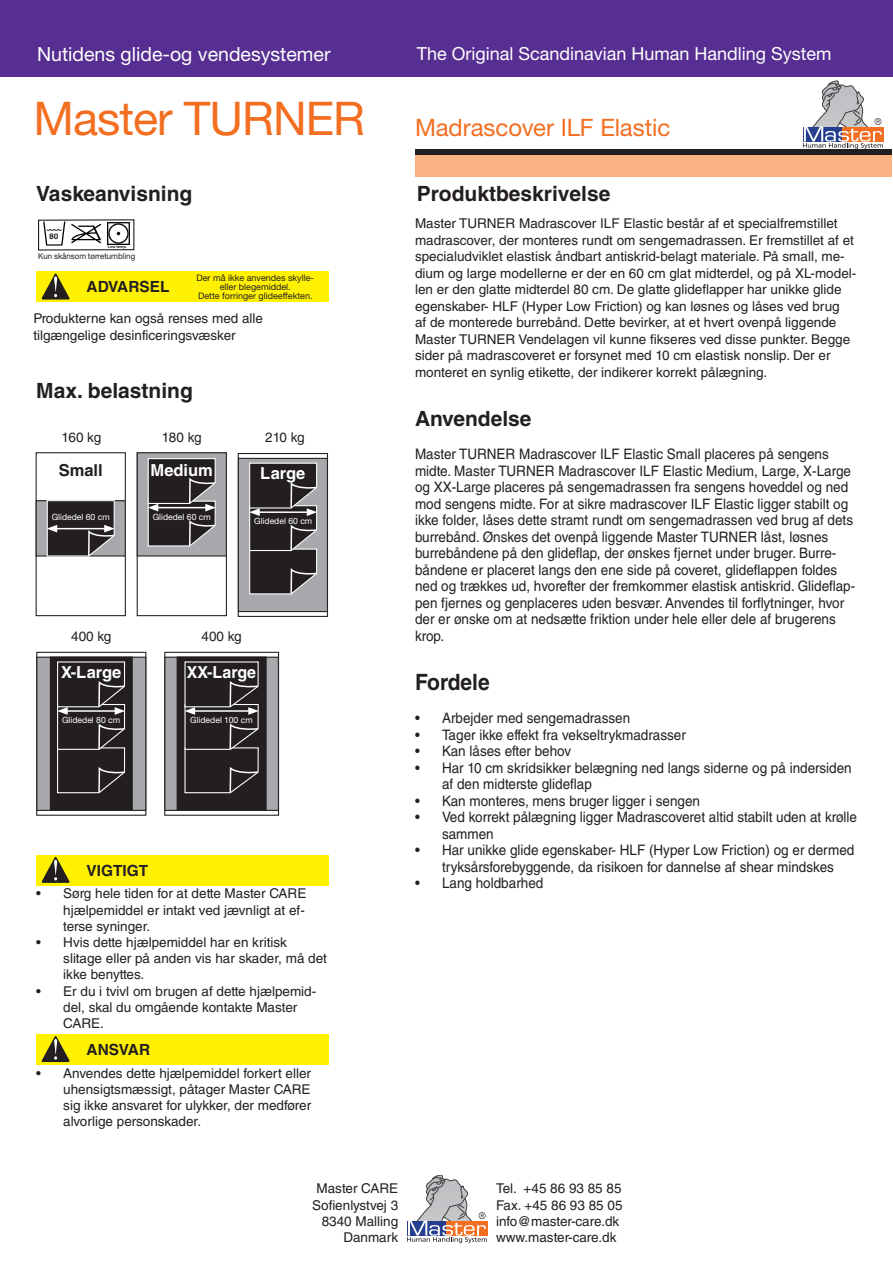
<style>
.page{position:relative;width:893px;height:1263px;background:#fff}
.page>*{position:absolute;margin:0;border:0;box-sizing:border-box;transform-origin:0 0}
.Overskrift_31_pt{font:46.5px "Helvetica Neue LT Std";letter-spacing:-.02em;color:#f36e21}
.Underoverskrift{font:24px "Helvetica Neue LT Std";letter-spacing:-.005em;color:#f36e21}
.Brødtekst{font:700 22.5px "Helvetica LT Std";color:#231f20;scale:.93 1}
.Mellemrubrik{font:700 21px "Helvetica LT Std";color:#231f20}
.t1{font:19.5px "Helvetica Neue LT Std";color:#fff}
.t2{font:18px "Helvetica Neue LT Std";color:#fff}
.t3{font:700 16.5px "Helvetica LT Std";color:#fff}
.t4{font:700 16.5px "Helvetica LT Std";color:#231f20}
.t5{font:700 15.45px "Helvetica LT Std";color:#231f20}
.Brødtekst-2{font:14.4px/16.5px "Helvetica LT Std";color:#231f20;scale:.93 1}
.Mellemrubrik-2{font:13.5px/16.2px "Helvetica LT Std";color:#231f20}
.Tabeltekst{font:9px "Helvetica Neue LT Std";color:#231f20}
.t6{font:8.55px "Helvetica Neue LT Std";color:#fff}
.Tabeltekst-2{font:8.25px "Helvetica Neue LT Std";color:#231f20;scale:.96 1}
.Mellemrubrik-3{font:700 8.25px "Helvetica LT Std";color:#231f20}
.Mellemrubrik-4{font:700 3.9px "Helvetica LT Std";color:#231f20}
</style>
<div class="page">
<div style="left:416px;top:154px;width:476px;height:23px;background:#f9b281"></div>
<div style="left:0;top:0;width:893px;height:77px;background:#572e91"></div>
<div style="left:416px;top:149px;width:476px;height:5px;background:#231f20"></div>
<svg style="left:803px;top:81px;width:80px;height:68px"></svg>
<svg style="left:407px;top:1175px;width:80px;height:68px"></svg>
<div style="left:36px;top:1034px;width:293px;height:31px;background:#fff101"></div>
<svg style="left:41px;top:1036px;width:29px;height:26px"></svg>
<div style="left:36px;top:855px;width:293px;height:31px;background:#fff101"></div>
<svg style="left:41px;top:856px;width:29px;height:27px"></svg>
<div style="left:36px;top:271px;width:293px;height:31px;background:#fff101"></div>
<svg style="left:41px;top:273px;width:29px;height:26px"></svg>
<div style="left:38px;top:219px;width:96px;height:32px;border:1px solid #231f20"></div>
<svg style="left:43px;top:222px;width:22px;height:24px"></svg>
<svg style="left:71px;top:224px;width:30px;height:19px"></svg>
<svg style="left:107px;top:222px;width:23px;height:23px"></svg>
<div style="left:48px;top:233px;width:12px;height:10px;background:#fff"></div>
<div style="left:36px;top:452px;width:90px;height:164px;border:1px solid #231f20"></div>
<div style="left:36px;top:501px;width:89px;height:55px;background:#a8a9ad"></div>
<div style="left:36px;top:500px;width:90px;height:56px;border:1px solid #231f20"></div>
<svg style="left:46px;top:500px;width:70px;height:57px;background:#494647"></svg>
<div style="left:137px;top:452px;width:90px;height:164px;border:1px solid #231f20"></div>
<div style="left:137px;top:453px;width:89px;height:103px;background:#a8a9ad"></div>
<div style="left:137px;top:452px;width:90px;height:104px;border:1px solid #231f20"></div>
<svg style="left:147px;top:458px;width:69px;height:89px;background:#484546"></svg>
<div style="left:238px;top:453px;width:90px;height:164px;border:1px solid #231f20"></div>
<div style="left:238px;top:458px;width:89px;height:153px;background:#a8a9ad"></div>
<div style="left:238px;top:458px;width:90px;height:154px;border:1px solid #231f20"></div>
<svg style="left:249px;top:462px;width:69px;height:133px;background:#464344"></svg>
<div style="left:36px;top:652px;width:110px;height:164px;border:1px solid #231f20"></div>
<div style="left:37px;top:657px;width:109px;height:153px;background:#a8a9ad"></div>
<div style="left:36px;top:657px;width:110px;height:154px;border:1px solid #231f20"></div>
<div style="left:50px;top:657px;width:82px;height:152px;background:#231f20"></div>
<div style="left:50px;top:656px;width:83px;height:154px;border:1px solid #231f20"></div>
<svg style="left:57px;top:661px;width:69px;height:133px"></svg>
<div style="left:164px;top:652px;width:115px;height:164px;border:1px solid #231f20"></div>
<div style="left:165px;top:657px;width:113px;height:153px;background:#a8a9ad"></div>
<div style="left:164px;top:657px;width:115px;height:154px;border:1px solid #231f20"></div>
<div style="left:177px;top:657px;width:89px;height:152px;background:#231f20"></div>
<div style="left:177px;top:656px;width:90px;height:154px;border:1px solid #231f20"></div>
<svg style="left:184px;top:661px;width:75px;height:133px"></svg>
<h3 class="t1" style="left:37px;top:42px;width:295px">Nutidens glide-og vendesystemer</h3>
<h3 class="t2" style="left:417px;top:42px;width:416px">The Original Scandinavian Human Handling System</h3>
<p class="Overskrift_31_pt" style="left:33px;top:91px;width:333px">Master TURNER</p>
<h3 class="Mellemrubrik" style="left:36px;top:181px;width:158px">Vaskeanvisning</h3>
<p class="Mellemrubrik-3" style="left:49px;top:231px;width:11px">80</p>
<p class="Tabeltekst-2" style="left:38px;top:251px;width:103px">Kun skånsom tørretumbling</p>
<p class="Mellemrubrik-4" style="left:108px;top:244px;width:21px">Low temp.</p>
<p class="t5" style="left:87px;top:277px;width:84px">ADVARSEL</p>
<p class="Tabeltekst" style="left:196px;top:272px;width:119px">Der må ikke anvendes skylle-</p>
<p class="Tabeltekst" style="left:220px;top:281px;width:73px">eller blegemiddel.</p>
<p class="Tabeltekst" style="left:198px;top:290px;width:116px">Dette forringer glideeffekten.</p>
<p class="Mellemrubrik-2" style="left:33px;top:310px;width:231px">Produkterne kan også renses med alle</p>
<p class="Mellemrubrik-2" style="left:33px;top:327px;width:204px">tilgængelige desinficeringsvæsker</p>
<p class="Mellemrubrik" style="left:36px;top:378px;width:158px">Max. belastning</p>
<p class="Mellemrubrik-2" style="left:62px;top:429px;width:41px">160 kg</p>
<p class="Mellemrubrik-2" style="left:162px;top:429px;width:41px">180 kg</p>
<p class="Mellemrubrik-2" style="left:265px;top:429px;width:41px">210 kg</p>
<p class="t4" style="left:59px;top:460px;width:46px">Small</p>
<p class="t6" style="left:52px;top:511px;width:60px">Glidedel 60 cm</p>
<p class="t3" style="left:151px;top:460px;width:64px">Medium</p>
<p class="t6" style="left:153px;top:511px;width:60px">Glidedel 60 cm</p>
<p class="t3" style="left:260px;top:463px;width:47px">Large</p>
<p class="t6" style="left:254px;top:516px;width:60px">Glidedel 60 cm</p>
<p class="Mellemrubrik-2" style="left:71px;top:628px;width:42px">400 kg</p>
<p class="Mellemrubrik-2" style="left:202px;top:628px;width:42px">400 kg</p>
<p class="t3" style="left:61px;top:662px;width:62px">X-Large</p>
<p class="t6" style="left:62px;top:715px;width:60px">Glidedel 80 cm</p>
<p class="t3" style="left:187px;top:662px;width:71px">XX-Large</p>
<p class="t6" style="left:190px;top:715px;width:64px">Glidedel 100 cm</p>
<p class="t5" style="left:87px;top:861px;width:63px">VIGTIGT</p>
<p class="Mellemrubrik-2" style="left:63px;top:885px;width:245px;text-align:justify;text-indent:-27px">• Sørg hele tiden for at dette Master CARE hjælpemiddel er intakt ved jævnligt at ef&shy;terse syninger.</p>
<p class="Mellemrubrik-2" style="left:63px;top:934px;width:265px;text-indent:-27px">• Hvis dette hjælpemiddel har en kritisk slitage eller på anden vis har skader, må det ikke benyttes.</p>
<p class="Mellemrubrik-2" style="left:63px;top:983px;width:254px;text-indent:-27px">• Er du i tvivl om brugen af dette hjælpemid&shy;del, skal du omgående kontakte Master<br>CARE.</p>
<p class="t5" style="left:87px;top:1040px;width:65px">ANSVAR</p>
<p class="Mellemrubrik-2" style="left:63px;top:1065px;width:249px;text-align:justify;text-indent:-27px">• Anvendes dette hjælpemiddel forkert eller uhensigtsmæssigt, påtager Master CARE sig ikke ansvaret for ulykker, der medfører alvorlige personskader.</p>
<p class="Underoverskrift" style="left:415px;top:113px;width:257px">Madrascover ILF Elastic</p>
<p class="Mellemrubrik" style="left:417px;top:181px;width:195px">Produktbeskrivelse</p>
<p class="Mellemrubrik-2" style="left:415px;top:215px;width:443px">Master TURNER Madrascover ILF Elastic består af et specialfremstillet madrascover, der monteres rundt om sengemadrassen. Er fremstillet af et specialudviklet elastisk åndbart antiskrid-belagt materiale. På small, me&shy;dium og large modellerne er der en 60 cm glat midterdel, og på XL-model&shy;len er den glatte midterdel 80 cm. De glatte glideflapper har unikke glide egenskaber- HLF (Hyper Low Friction) og kan løsnes og låses ved brug<br>af de monterede burrebånd. Dette bevirker, at et hvert ovenpå liggende Master TURNER Vendelagen vil kunne fikseres ved disse punkter. Begge sider på madrascoveret er forsynet med 10 cm elastisk nonslip. Der er monteret en synlig etikette, der indikerer korrekt pålægning.</p>
<p class="Mellemrubrik" style="left:415px;top:406px;width:118px">Anvendelse</p>
<p class="Brødtekst-2" style="left:415px;top:446px;width:475px">Master TURNER Madrascover ILF Elastic Small placeres på sengens midte. Master TURNER Madrascover ILF Elastic Medium, Large, X-Large og XX-Large placeres på sengemadrassen fra sengens hoveddel og ned mod sengens midte. For at sikre madrascover ILF Elastic ligger stabilt og ikke folder, låses dette stramt rundt om sengemadrassen ved brug af dets burrebånd. Ønskes det ovenpå liggende Master TURNER låst, løsnes burrebåndene på den glideflap, der ønskes fjernet under bruger. Burre&shy;båndene er placeret langs den ene side på coveret, glideflappen foldes ned og trækkes ud, hvorefter der fremkommer elastisk antiskrid. Glideflap&shy;pen fjernes og genplaceres uden besvær. Anvendes til forflytninger, hvor der er ønske om at nedsætte friktion under hele eller dele af brugerens krop.</p>
<p class="Brødtekst" style="left:415px;top:669px;width:82px">Fordele</p>
<p class="Brødtekst-2" style="left:415px;top:710px;width:233px">• Arbejder med sengemadrassen</p>
<p class="Brødtekst-2" style="left:415px;top:727px;width:293px">• Tager ikke effekt fra vekseltrykmadrasser</p>
<p class="Brødtekst-2" style="left:415px;top:743px;width:170px">• Kan låses efter behov</p>
<p class="Brødtekst-2" style="left:442px;top:760px;width:442px;text-indent:-27px">• Har 10 cm skridsikker belægning ned langs siderne og på indersiden af den midterste glideflap</p>
<p class="Brødtekst-2" style="left:415px;top:793px;width:308px">• Kan monteres, mens bruger ligger i sengen</p>
<p class="Brødtekst-2" style="left:442px;top:809px;width:448px;text-indent:-27px">• Ved korrekt pålægning ligger Madrascoveret altid stabilt uden at krølle sammen</p>
<p class="Brødtekst-2" style="left:415px;top:842px;width:474px;text-align:center">• Har unikke glide egenskaber- HLF (Hyper Low Friction) og er dermed tryksårsforebyggende, da risikoen for dannelse af shear mindskes</p>
<p class="Brødtekst-2" style="left:415px;top:875px;width:139px">• Lang holdbarhed</p>
<p class="Mellemrubrik-2" style="left:316px;top:1180px;width:83px">Master CARE</p>
<p class="Mellemrubrik-2" style="left:312px;top:1197px;width:87px">Sofienlystvej 3</p>
<p class="Mellemrubrik-2" style="left:322px;top:1213px;width:78px">8340 Malling</p>
<p class="Mellemrubrik-2" style="left:344px;top:1229px;width:56px">Danmark</p>
<p class="Mellemrubrik-2" style="left:496px;top:1180px;width:128px">Tel. +45 86 93 85 85<br>Fax. +45 86 93 85 05 info@master-care.dk www.master-care.dk</p>
</div>
